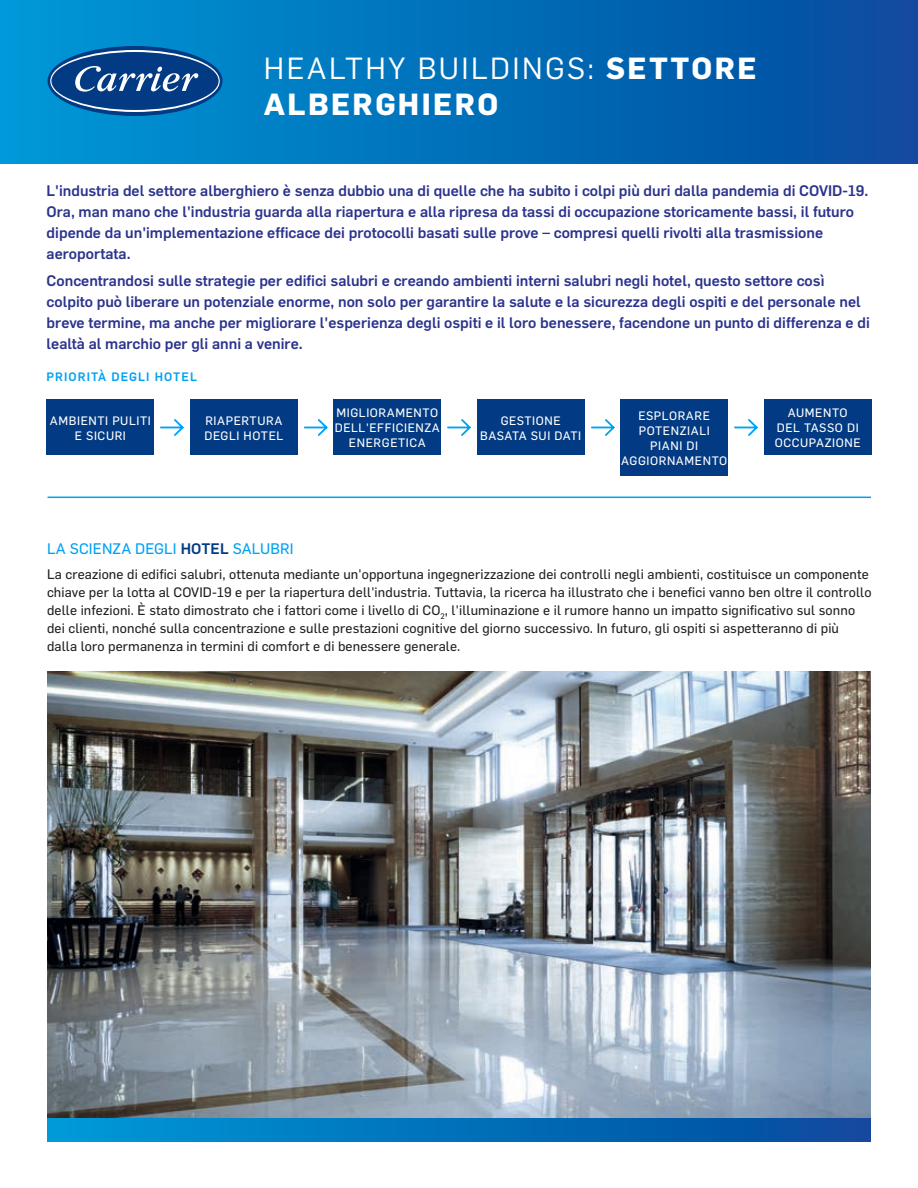
<style>
.page{position:relative;width:918px;height:1188px;background:#fff}
.page>*{position:absolute;margin:0;border:0;box-sizing:border-box;transform-origin:0 0}
.t1{font:700 30px/36px "Flama";letter-spacing:.08em;color:#fff}
.t2{font:500 15px/21px "Flama";color:#2b338d}
.t3{font:15px "Flama Basic";letter-spacing:.01em;color:#00a2f4}
.t4{font:13.5px/18px "Flama Basic";letter-spacing:.01em;color:#231f20}
.t5{font:12px/15px "Flama Basic";letter-spacing:.05em;color:#fff;text-align:center}
.t6{font:500 12px "Flama";letter-spacing:.09em;color:#00a2f4}
.s1{font-weight:400}
.s2{font-family:"Flama";font-weight:500;color:#023b83}
</style>
<div class="page">
<img style="left:48px;top:672px;width:822px;height:447px">
<div style="left:0;top:0;width:918px;height:163px;background:linear-gradient(to right,#0098d7,#064a9e)"></div>
<div style="left:48px;top:46px;width:175px;height:70px;background:#023b83;border-radius:50%"></div>
<svg style="left:50px;top:50px;width:170px;height:62px"></svg>
<div style="left:48px;top:1119px;width:822px;height:22px;background:linear-gradient(to right,#009ad8,#07489d)"></div>
<hr style="left:48px;top:497px;width:823px;height:1px;background:#00a2f4">
<div style="left:47px;top:399px;width:107px;height:56px;background:#023b83"></div>
<div style="left:190px;top:399px;width:108px;height:56px;background:#023b83"></div>
<svg style="left:160px;top:419px;width:24px;height:17px"></svg>
<div style="left:334px;top:399px;width:107px;height:56px;background:#023b83"></div>
<div style="left:477px;top:399px;width:108px;height:56px;background:#023b83"></div>
<div style="left:621px;top:399px;width:107px;height:76px;background:#023b83"></div>
<div style="left:764px;top:399px;width:107px;height:56px;background:#023b83"></div>
<svg style="left:303px;top:419px;width:25px;height:17px"></svg>
<svg style="left:447px;top:419px;width:24px;height:17px"></svg>
<svg style="left:591px;top:419px;width:24px;height:17px"></svg>
<svg style="left:734px;top:419px;width:24px;height:17px"></svg>
<h1 class="t1" style="left:264px;top:49px;width:494px"><span class="s1">HEALTHY BUILDINGS:</span> SETTORE<br>ALBERGHIERO</h1>
<p class="t2" style="left:47px;top:179px;width:823px">L'industria del settore alberghiero è senza dubbio una di quelle che ha subito i colpi più duri dalla pandemia di COVID-19.<br>Ora, man mano che l'industria guarda alla riapertura e alla ripresa da tassi di occupazione storicamente bassi, il futuro dipende da un'implementazione efficace dei protocolli basati sulle prove – compresi quelli rivolti alla trasmissione aeroportata.</p>
<p class="t2" style="left:47px;top:269px;width:825px">Concentrandosi sulle strategie per edifici salubri e creando ambienti interni salubri negli hotel, questo settore così colpito può liberare un potenziale enorme, non solo per garantire la salute e la sicurezza degli ospiti e del personale nel breve termine, ma anche per migliorare l'esperienza degli ospiti e il loro benessere, facendone un punto di differenza e di lealtà al marchio per gli anni a venire.</p>
<p class="t6" style="left:47px;top:368px;width:152px">PRIORITÀ DEGLI HOTEL</p>
<p class="t5" style="left:50px;top:412px;width:102px">AMBIENTI PULITI<br>E SICURI</p>
<p class="t5" style="left:204px;top:412px;width:80px;text-align:left">RIAPERTURA<br>DEGLI HOTEL</p>
<p class="t5" style="left:335px;top:405px;width:107px">MIGLIORAMENTO<br>DELL'EFFICIENZA<br>ENERGETICA</p>
<p class="t5" style="left:480px;top:412px;width:103px">GESTIONE<br>BASATA SUI DATI</p>
<p class="t5" style="left:621px;top:408px;width:108px">ESPLORARE<br>POTENZIALI<br>PIANI DI<br>AGGIORNAMENTO</p>
<p class="t5" style="left:775px;top:405px;width:87px">AUMENTO<br>DEL TASSO DI<br>OCCUPAZIONE</p>
<p class="t3" style="left:47px;top:538px;width:248px">LA SCIENZA DEGLI <span class="s2">HOTEL</span> SALUBRI</p>
<p class="t4" style="left:47px;top:564px;width:826px">La creazione di edifici salubri, ottenuta mediante un'opportuna ingegnerizzazione dei controlli negli ambienti, costituisce un componente chiave per la lotta al COVID-19 e per la riapertura dell'industria. Tuttavia, la ricerca ha illustrato che i benefici vanno ben oltre il controllo delle infezioni. È stato dimostrato che i fattori come i livello di CO<sub>2</sub>, l'illuminazione e il rumore hanno un impatto significativo sul sonno dei clienti, nonché sulla concentrazione e sulle prestazioni cognitive del giorno successivo. In futuro, gli ospiti si aspetteranno di più dalla loro permanenza in termini di comfort e di benessere generale.</p>
</div>
